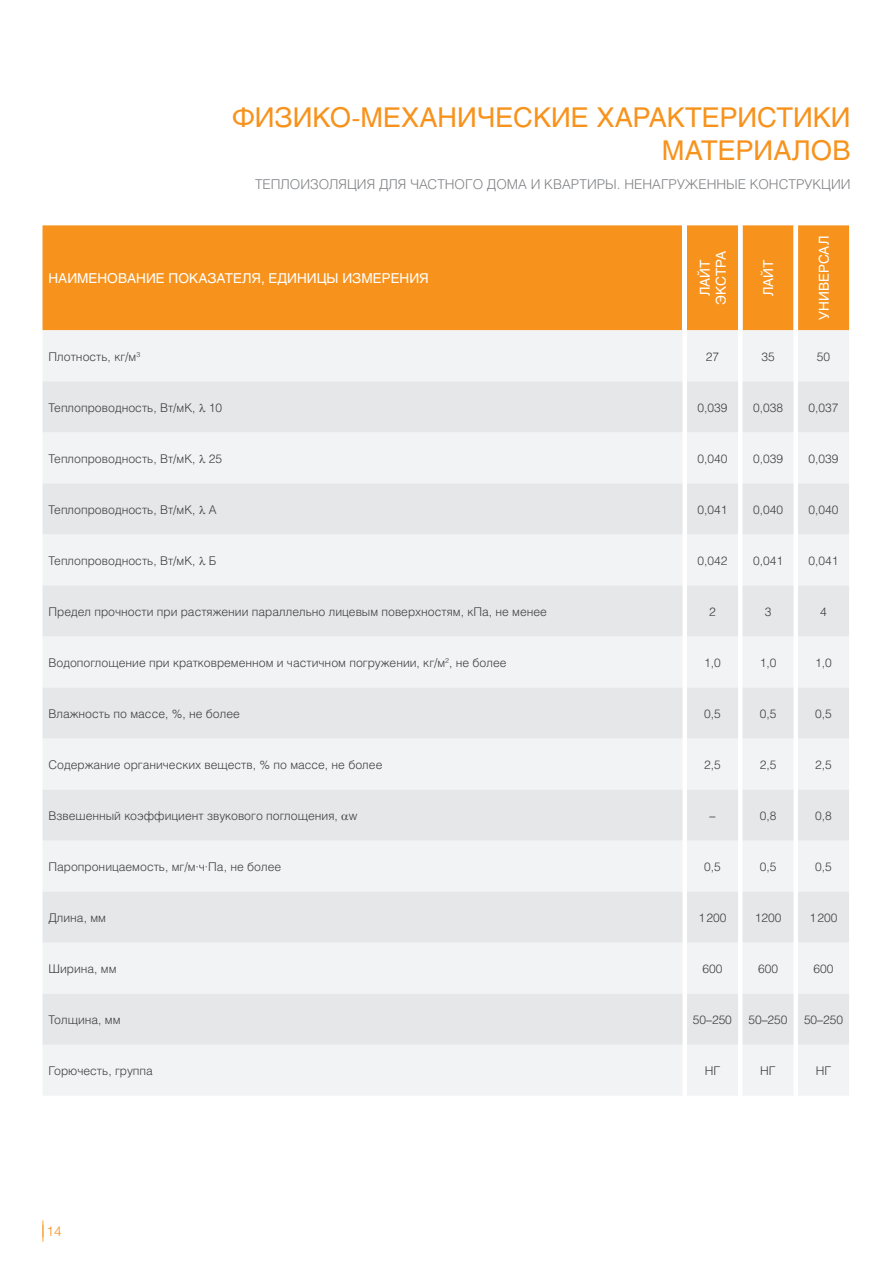
<style>
.page{position:relative;width:893px;height:1263px;background:#fff}
.page>*{position:absolute;margin:0;border:0;box-sizing:border-box;transform-origin:0 0}
.t1{font:27px/32.4px "Helios C";color:#f7931d;text-align:right}
.t2{font:13.5px/16.2px "Helios C";color:#fff;text-align:center}
.t3{font:13.5px "Helios Light C";color:#808285}
.t4{font:13.5px "Helios Light C";color:#f7931d}
.t5{font:12px "Helios Light C";color:#3e3e3f}
</style>
<div class="page">
<svg style="left:43px;top:1220px;width:1px;height:22px"></svg>
<div style="left:43px;top:225px;width:806px;height:105px;background:#f7931d"></div>
<svg style="left:682px;top:225px;width:116px;height:105px;background:#f8a039"></svg>
<div style="left:43px;top:330px;width:806px;height:765px;background:#f2f3f4"></div>
<svg style="left:43px;top:381px;width:806px;height:664px;fill:#e6e7e9"></svg>
<svg style="left:199px;top:403px;width:6px;height:9px"></svg>
<svg style="left:199px;top:454px;width:6px;height:9px"></svg>
<svg style="left:199px;top:505px;width:6px;height:9px"></svg>
<svg style="left:199px;top:556px;width:6px;height:9px"></svg>
<svg style="left:342px;top:814px;width:6px;height:6px"></svg>
<h1 class="t1" style="left:232px;top:101px;width:620px">ФИЗИКО-МЕХАНИЧЕСКИЕ ХАРАКТЕРИСТИКИ<br>МАТЕРИАЛОВ</h1>
<p class="t3" style="left:255px;top:176px;width:597px">ТЕПЛОИЗОЛЯЦИЯ ДЛЯ ЧАСТНОГО ДОМА И КВАРТИРЫ. НЕНАГРУЖЕННЫЕ КОНСТРУКЦИИ</p>
<p class="t2" style="left:49px;top:270px;width:382px">НАИМЕНОВАНИЕ ПОКАЗАТЕЛЯ, ЕДИНИЦЫ ИЗМЕРЕНИЯ</p>
<p class="t2" style="left:697px;top:305px;width:55px;rotate:-90deg">ЛАЙТ<br>ЭКСТРА</p>
<p class="t2" style="left:760px;top:296px;width:38px;rotate:-90deg">ЛАЙТ</p>
<p class="t2" style="left:816px;top:320px;width:85px;rotate:-90deg">УНИВЕРСАЛ</p>
<p class="t5" style="left:49px;top:349px;width:93px">Плотность, кг/м<sup>3</sup></p>
<p class="t5" style="left:706px;top:349px;width:15px">27</p>
<p class="t5" style="left:761px;top:349px;width:15px">35</p>
<p class="t5" style="left:817px;top:349px;width:15px">50</p>
<p class="t5" style="left:49px;top:400px;width:175px">Теплопроводность, Вт/мК, 10</p>
<p class="t5" style="left:697px;top:400px;width:32px">0,039</p>
<p class="t5" style="left:753px;top:400px;width:32px">0,038</p>
<p class="t5" style="left:808px;top:400px;width:32px">0,037</p>
<p class="t5" style="left:49px;top:451px;width:175px">Теплопроводность, Вт/мК, 25</p>
<p class="t5" style="left:697px;top:451px;width:32px">0,040</p>
<p class="t5" style="left:753px;top:451px;width:32px">0,039</p>
<p class="t5" style="left:808px;top:451px;width:32px">0,039</p>
<p class="t5" style="left:49px;top:502px;width:170px">Теплопроводность, Вт/мК, А</p>
<p class="t5" style="left:697px;top:502px;width:32px">0,041</p>
<p class="t5" style="left:753px;top:502px;width:32px">0,040</p>
<p class="t5" style="left:808px;top:502px;width:32px">0,040</p>
<p class="t5" style="left:49px;top:553px;width:169px">Теплопроводность, Вт/мК, Б</p>
<p class="t5" style="left:697px;top:553px;width:32px">0,042</p>
<p class="t5" style="left:753px;top:553px;width:32px">0,041</p>
<p class="t5" style="left:808px;top:553px;width:32px">0,041</p>
<p class="t5" style="left:49px;top:604px;width:500px">Предел прочности при растяжении параллельно лицевым поверхностям, кПа, не менее</p>
<p class="t5" style="left:709px;top:604px;width:8px">2</p>
<p class="t5" style="left:765px;top:604px;width:8px">3</p>
<p class="t5" style="left:820px;top:604px;width:8px">4</p>
<p class="t5" style="left:49px;top:655px;width:460px">Водопоглощение при кратковременном и частичном погружении, кг/м<sup>2</sup>, не более</p>
<p class="t5" style="left:704px;top:655px;width:18px">1,0</p>
<p class="t5" style="left:760px;top:655px;width:18px">1,0</p>
<p class="t5" style="left:815px;top:655px;width:18px">1,0</p>
<p class="t5" style="left:49px;top:706px;width:193px">Влажность по массе, %, не более</p>
<p class="t5" style="left:704px;top:706px;width:18px">0,5</p>
<p class="t5" style="left:760px;top:706px;width:18px">0,5</p>
<p class="t5" style="left:815px;top:706px;width:18px">0,5</p>
<p class="t5" style="left:49px;top:757px;width:335px">Содержание органических веществ, % по массе, не более</p>
<p class="t5" style="left:704px;top:757px;width:18px">2,5</p>
<p class="t5" style="left:760px;top:757px;width:18px">2,5</p>
<p class="t5" style="left:815px;top:757px;width:18px">2,5</p>
<p class="t5" style="left:49px;top:808px;width:310px">Взвешенный коэффициент звукового поглощения, w</p>
<p class="t5" style="left:709px;top:808px;width:7px">–</p>
<p class="t5" style="left:760px;top:808px;width:18px">0,8</p>
<p class="t5" style="left:815px;top:808px;width:18px">0,8</p>
<p class="t5" style="left:49px;top:859px;width:234px">Паропроницаемость, мг/м·ч·Па, не более</p>
<p class="t5" style="left:704px;top:859px;width:18px">0,5</p>
<p class="t5" style="left:760px;top:859px;width:18px">0,5</p>
<p class="t5" style="left:815px;top:859px;width:18px">0,5</p>
<p class="t5" style="left:49px;top:910px;width:59px">Длина, мм</p>
<p class="t5" style="left:698px;top:910px;width:30px">1200</p>
<p class="t5" style="left:755px;top:910px;width:28px">1200</p>
<p class="t5" style="left:809px;top:910px;width:30px">1200</p>
<p class="t5" style="left:49px;top:961px;width:69px">Ширина, мм</p>
<p class="t5" style="left:702px;top:961px;width:22px">600</p>
<p class="t5" style="left:758px;top:961px;width:22px">600</p>
<p class="t5" style="left:813px;top:961px;width:22px">600</p>
<p class="t5" style="left:49px;top:1012px;width:74px">Толщина, мм</p>
<p class="t5" style="left:693px;top:1012px;width:40px">50–250</p>
<p class="t5" style="left:748px;top:1012px;width:40px">50–250</p>
<p class="t5" style="left:804px;top:1012px;width:40px">50–250</p>
<p class="t5" style="left:49px;top:1063px;width:106px">Горючесть, группа</p>
<p class="t5" style="left:705px;top:1063px;width:17px">НГ</p>
<p class="t5" style="left:760px;top:1063px;width:17px">НГ</p>
<p class="t5" style="left:816px;top:1063px;width:17px">НГ</p>
<p class="t4" style="left:46px;top:1223px;width:17px">14</p>
</div>
